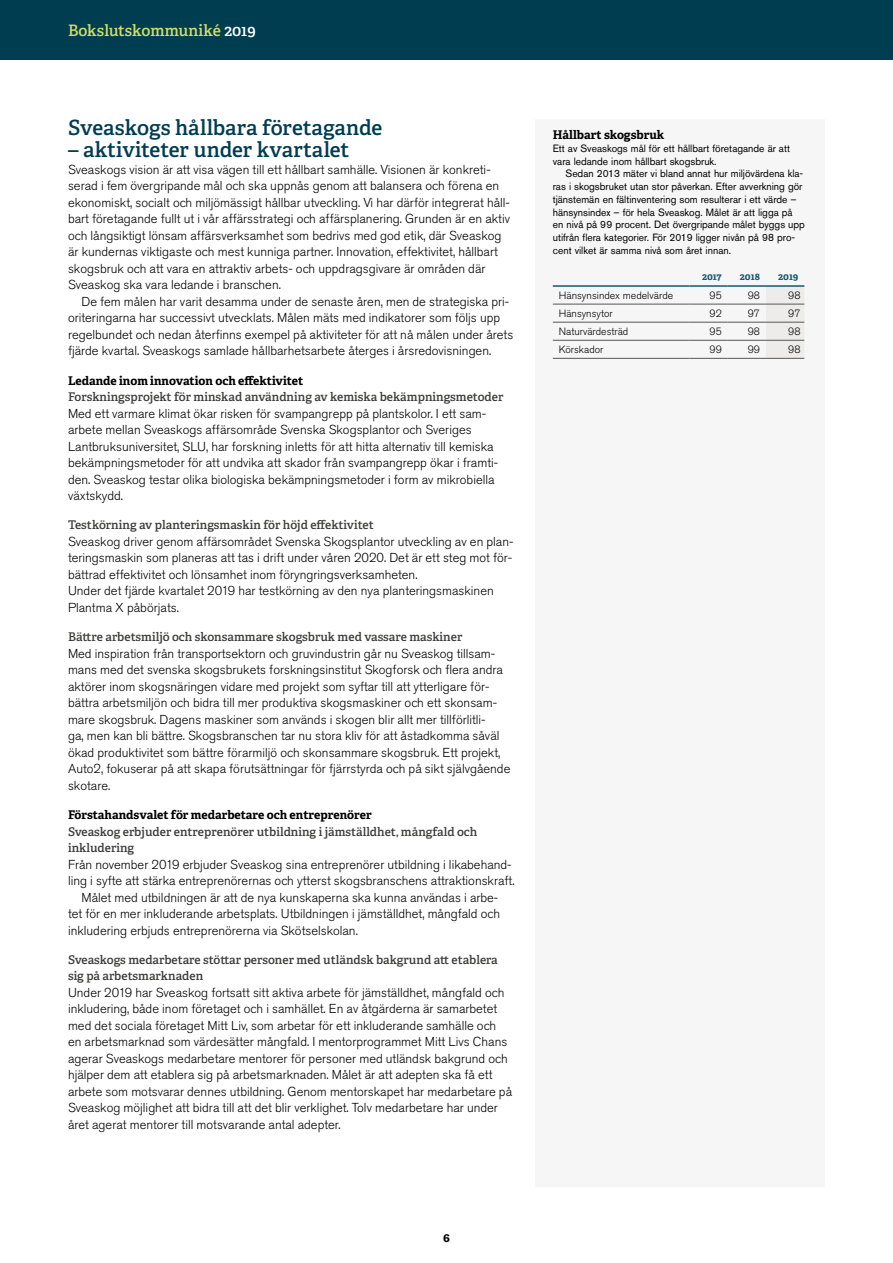
<style>
.page{position:relative;width:893px;height:1263px;background:#fff}
.page>*{position:absolute;margin:0;border:0;box-sizing:border-box;transform-origin:0 0}
.t1{font:600 21px "Adelle";letter-spacing:-.005em;color:#003d51}
.t2{font:600 15.75px "Adelle";letter-spacing:-.005em;color:#d2dc6a}
.t3{font:300 12.9px/16.5px "Akzidenz Grotesk Std";color:#000}
.t4{font:600 12px/16.5px "Adelle";color:#3c3c3b}
.t5{font:700 12px "Adelle";color:#000}
.t6{font:10.5px/12.8px "Akzidenz Grotesk Std";color:#000}
.t7{font:300 10.5px "Akzidenz Grotesk Std";color:#000}
.t8{font:700 9.75px "Adelle";letter-spacing:-.005em;color:#16586c}
.s1{color:#fff}
</style>
<div class="page">
<div style="left:0;top:0;width:893px;height:60px;background:#003d51"></div>
<div style="left:536px;top:119px;width:289px;height:1067px;background:#f6f6f6"></div>
<div style="left:766px;top:287px;width:38px;height:71px;background:#edecea"></div>
<hr style="left:553px;top:304px;width:136px;height:1px;background:#575756">
<hr style="left:553px;top:322px;width:136px;height:1px;background:#575756">
<hr style="left:553px;top:340px;width:136px;height:1px;background:#575756">
<hr style="left:553px;top:358px;width:136px;height:1px;background:#575756">
<hr style="left:689px;top:304px;width:39px;height:1px;background:#575756">
<hr style="left:728px;top:304px;width:38px;height:1px;background:#575756">
<hr style="left:689px;top:322px;width:39px;height:1px;background:#575756">
<hr style="left:728px;top:322px;width:38px;height:1px;background:#575756">
<hr style="left:689px;top:340px;width:39px;height:1px;background:#575756">
<hr style="left:728px;top:340px;width:38px;height:1px;background:#575756">
<hr style="left:689px;top:358px;width:39px;height:1px;background:#575756">
<hr style="left:728px;top:358px;width:38px;height:1px;background:#575756">
<hr style="left:766px;top:304px;width:38px;height:1px;background:#575756">
<hr style="left:766px;top:322px;width:38px;height:1px;background:#575756">
<hr style="left:766px;top:340px;width:38px;height:1px;background:#575756">
<hr style="left:766px;top:358px;width:38px;height:1px;background:#575756">
<hr style="left:553px;top:285px;width:136px;height:2px;background:#16586c">
<hr style="left:689px;top:285px;width:39px;height:2px;background:#16586c">
<hr style="left:728px;top:285px;width:38px;height:2px;background:#16586c">
<hr style="left:766px;top:285px;width:38px;height:2px;background:#16586c">
<p class="t2" style="left:68px;top:21px;width:189px">Bokslutskommuniké <span class="s1">2019</span></p>
<h1 class="t1" style="left:68px;top:114px;width:316px">Sveaskogs hållbara företagande</h1>
<h1 class="t1" style="left:68px;top:137px;width:283px">– aktiviteter under kvartalet</h1>
<p class="t3" style="left:68px;top:161px;width:444px">Sveaskogs vision är att visa vägen till ett hållbart samhälle. Visionen är konkreti&shy;serad i fem övergripande mål och ska uppnås genom att balansera och förena en ekonomiskt, socialt och miljömässigt hållbar utveckling. Vi har därför integrerat håll&shy;bart företagande fullt ut i vår affärsstrategi och affärsplanering. Grunden är en aktiv och långsiktigt lönsam affärsverksamhet som bedrivs med god etik, där Sveaskog är kundernas viktigaste och mest kunniga partner. Innovation, effektivitet, hållbart skogsbruk och att vara en attraktiv arbets- och uppdragsgivare är områden där Sveaskog ska vara ledande i branschen.</p>
<p class="t3" style="left:68px;top:293px;width:447px;text-indent:14px">De fem målen har varit desamma under de senaste åren, men de strategiska pri&shy;oriteringarna har successivt utvecklats. Målen mäts med indikatorer som följs upp regelbundet och nedan återfinns exempel på aktiviteter för att nå målen under årets fjärde kvartal. Sveaskogs samlade hållbarhetsarbete återges i årsredovisningen.</p>
<p class="t5" style="left:68px;top:373px;width:237px">Ledande inom innovation och effektivitet</p>
<p class="t4" style="left:68px;top:389px;width:437px">Forskningsprojekt för minskad användning av kemiska bekämpningsmetoder</p>
<p class="t3" style="left:68px;top:405px;width:432px">Med ett varmare klimat ökar risken för svampangrepp på plantskolor. I ett sam&shy;arbete mellan Sveaskogs affärsområde Svenska Skogsplantor och Sveriges Lantbruksuniversitet, SLU, har forskning inletts för att hitta alternativ till kemiska bekämpningsmetoder för att undvika att skador från svampangrepp ökar i framti&shy;den. Sveaskog testar olika biologiska bekämpningsmetoder i form av mikrobiella växtskydd.</p>
<p class="t4" style="left:68px;top:517px;width:307px">Testkörning av planteringsmaskin för höjd effektivitet</p>
<p class="t3" style="left:68px;top:533px;width:447px">Sveaskog driver genom affärsområdet Svenska Skogsplantor utveckling av en plan&shy;teringsmaskin som planeras att tas i drift under våren 2020. Det är ett steg mot för&shy;bättrad effektivitet och lönsamhet inom föryngringsverksamheten.<br>Under det fjärde kvartalet 2019 har testkörning av den nya planteringsmaskinen Plantma X påbörjats.</p>
<p class="t4" style="left:68px;top:629px;width:396px">Bättre arbetsmiljö och skonsammare skogsbruk med vassare maskiner</p>
<p class="t3" style="left:68px;top:645px;width:444px">Med inspiration från transportsektorn och gruvindustrin går nu Sveaskog tillsam&shy;mans med det svenska skogsbrukets forskningsinstitut Skogforsk och flera andra aktörer inom skogsnäringen vidare med projekt som syftar till att ytterligare för&shy;bättra arbetsmiljön och bidra till mer produktiva skogsmaskiner och ett skonsam&shy;mare skogsbruk. Dagens maskiner som används i skogen blir allt mer tillförlitli-<br>ga, men kan bli bättre. Skogsbranschen tar nu stora kliv för att åstadkomma såväl ökad produktivitet som bättre förarmiljö och skonsammare skogsbruk. Ett projekt, Auto2, fokuserar på att skapa förutsättningar för fjärrstyrda och på sikt självgående skotare.</p>
<p class="t5" style="left:68px;top:807px;width:305px">Förstahandsvalet för medarbetare och entreprenörer</p>
<p class="t4" style="left:68px;top:823px;width:411px">Sveaskog erbjuder entreprenörer utbildning i jämställdhet, mångfald och inkludering</p>
<p class="t3" style="left:68px;top:856px;width:445px">Från november 2019 erbjuder Sveaskog sina entreprenörer utbildning i likabehand-</p>
<p class="t3" style="left:68px;top:872px;width:448px">ling i syfte att stärka entreprenörernas och ytterst skogsbranschens attraktionskraft.</p>
<p class="t3" style="left:82px;top:889px;width:418px">Målet med utbildningen är att de nya kunskaperna ska kunna användas i arbe-</p>
<p class="t3" style="left:68px;top:905px;width:434px">tet för en mer inkluderande arbetsplats. Utbildningen i jämställdhet, mångfald och</p>
<p class="t3" style="left:68px;top:922px;width:291px">inkludering erbjuds entreprenörerna via Skötselskolan.</p>
<p class="t4" style="left:68px;top:951px;width:431px">Sveaskogs medarbetare stöttar personer med utländsk bakgrund att etablera sig på arbetsmarknaden</p>
<p class="t3" style="left:68px;top:984px;width:446px">Under 2019 har Sveaskog fortsatt sitt aktiva arbete för jämställdhet, mångfald och inkludering, både inom företaget och i samhället. En av åtgärderna är samarbetet med det sociala företaget Mitt Liv, som arbetar för ett inkluderande samhälle och en arbetsmarknad som värdesätter mångfald. I mentorprogrammet Mitt Livs Chans agerar Sveaskogs medarbetare mentorer för personer med utländsk bakgrund och hjälper dem att etablera sig på arbetsmarknaden. Målet är att adepten ska få ett arbete som motsvarar dennes utbildning. Genom mentorskapet har medarbetare på Sveaskog möjlighet att bidra till att det blir verklighet. Tolv medarbetare har under året agerat mentorer till motsvarande antal adepter.</p>
<p class="t5" style="left:553px;top:127px;width:113px">Hållbart skogsbruk</p>
<p class="t6" style="left:553px;top:142px;width:239px">Ett av Sveaskogs mål för ett hållbart företagande är att vara ledande inom hållbart skogsbruk.</p>
<p class="t6" style="left:553px;top:167px;width:254px;text-indent:13px">Sedan 2013 mäter vi bland annat hur miljövärdena kla&shy;ras i skogsbruket utan stor påverkan. Efter avverkning gör tjänstemän en fältinventering som resulterar i ett värde – hänsynsindex – för hela Sveaskog. Målet är att ligga på en nivå på 99 procent. Det övergripande målet byggs upp utifrån flera kategorier. För 2019 ligger nivån på 98 pro&shy;cent vilket är samma nivå som året innan.</p>
<p class="t8" style="left:702px;top:270px;width:21px">2017</p>
<p class="t8" style="left:740px;top:270px;width:22px">2018</p>
<p class="t8" style="left:778px;top:270px;width:22px">2019</p>
<p class="t7" style="left:559px;top:289px;width:116px">Hänsynsindex medelvärde</p>
<p class="t7" style="left:709px;top:289px;width:14px">95</p>
<p class="t7" style="left:748px;top:289px;width:14px">98</p>
<p class="t7" style="left:788px;top:289px;width:14px">98</p>
<p class="t7" style="left:559px;top:308px;width:55px">Hänsynsytor</p>
<p class="t7" style="left:709px;top:308px;width:14px">92</p>
<p class="t7" style="left:748px;top:308px;width:14px">97</p>
<p class="t7" style="left:788px;top:308px;width:14px">97</p>
<p class="t7" style="left:559px;top:326px;width:71px">Naturvärdesträd</p>
<p class="t7" style="left:709px;top:326px;width:14px">95</p>
<p class="t7" style="left:748px;top:326px;width:14px">98</p>
<p class="t7" style="left:788px;top:326px;width:14px">98</p>
<p class="t7" style="left:559px;top:344px;width:46px">Körskador</p>
<p class="t7" style="left:709px;top:344px;width:14px">99</p>
<p class="t7" style="left:748px;top:344px;width:14px">99</p>
<p class="t7" style="left:788px;top:344px;width:14px">98</p>
<p class="t5" style="left:443px;top:1230px;width:8px">6</p>
</div>
